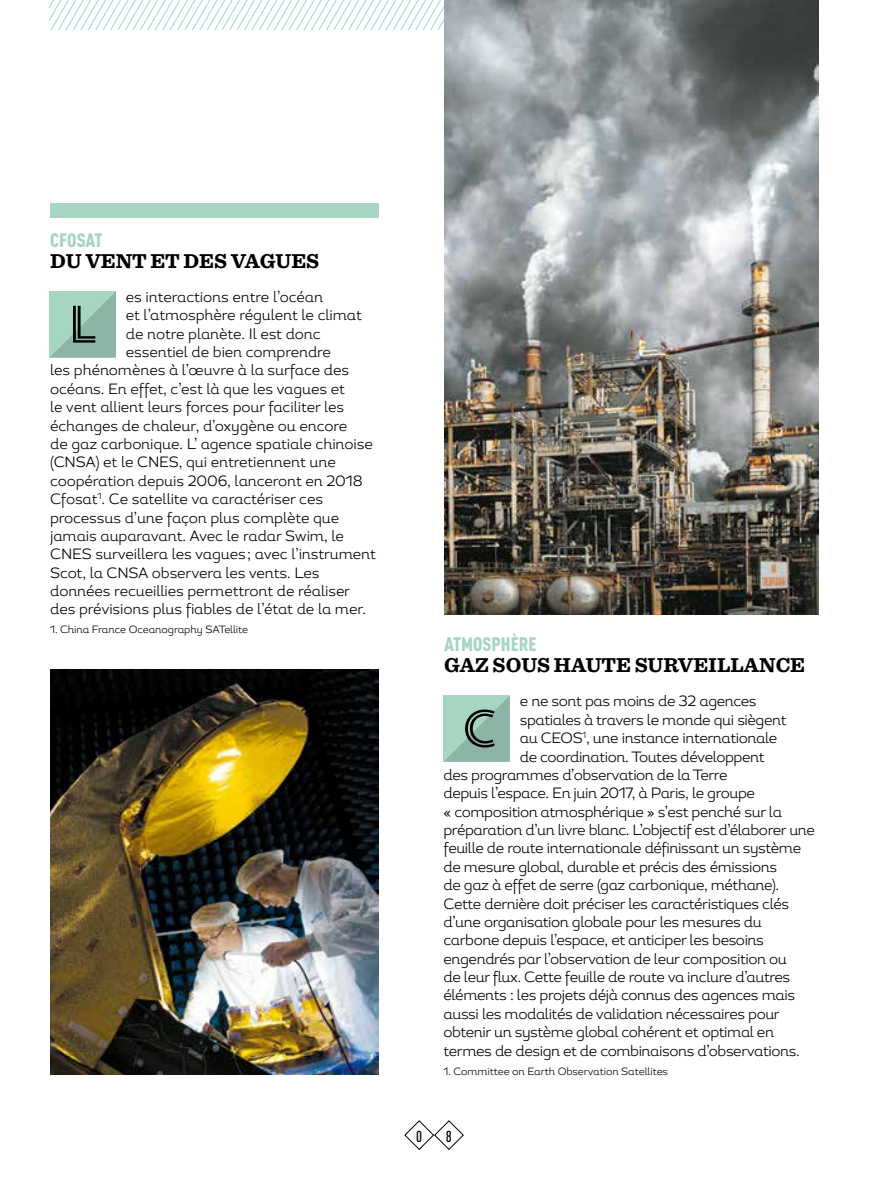
<style>
.page{position:relative;width:893px;height:1191px;background:#fff}
.page>*{position:absolute;margin:0;border:0;box-sizing:border-box;transform-origin:0 0}
.t1{font:52.5px "Core Circus 2 D Double";color:#000}
.t2{font:700 21px "Sentinel";color:#000}
.t3{font:900 19.25px "DIN Cond";color:#a6d5c2}
.t4{font:500 15.75px "DIN Cond";color:#000}
.t5{font:300 14.88px "Magallanes";letter-spacing:-.03em;color:#000}
.t6{font:300 14.88px "Magallanes";letter-spacing:-.01em;color:#000}
.t7{font:300 10.5px "Magallanes";letter-spacing:-.01em;color:#000}
</style>
<div class="page">
<svg style="left:404px;top:1120px;width:60px;height:30px"></svg>
<svg style="left:50px;top:0;width:769px;height:30px"></svg>
<img style="left:444px;top:0;width:374px;height:614px">
<svg style="left:444px;top:695px;width:66px;height:66px;background:#99c5b3"></svg>
<div style="left:50px;top:203px;width:328px;height:14px;background:#a6d5c2"></div>
<img style="left:50px;top:669px;width:328px;height:405px">
<svg style="left:50px;top:291px;width:66px;height:66px;background:#99c5b3"></svg>
<p class="t3" style="left:50px;top:228px;width:54px">CFOSAT</p>
<h2 class="t2" style="left:50px;top:244px;width:271px">DU VENT ET DES VAGUES</h2>
<h1 class="t1" style="left:63px;top:289px;width:40px">L</h1>
<p class="t6" style="left:126px;top:287px;width:199px">es interactions entre l’océan</p>
<p class="t6" style="left:126px;top:306px;width:238px">et l’atmosphère régulent le climat</p>
<p class="t6" style="left:126px;top:324px;width:196px">de notre planète. Il est donc</p>
<p class="t6" style="left:126px;top:343px;width:207px">essentiel de bien comprendre</p>
<p class="t6" style="left:50px;top:361px;width:301px">les phénomènes à l’œuvre à la surface des</p>
<p class="t6" style="left:50px;top:379px;width:296px">océans. En effet, c’est là que les vagues et</p>
<p class="t6" style="left:50px;top:398px;width:296px">le vent allient leurs forces pour faciliter les</p>
<p class="t6" style="left:50px;top:416px;width:299px">échanges de chaleur, d’oxygène ou encore</p>
<p class="t6" style="left:50px;top:434px;width:324px">de gaz carbonique. L’ agence spatiale chinoise</p>
<p class="t6" style="left:50px;top:453px;width:287px">(CNSA) et le CNES, qui entretiennent une</p>
<p class="t6" style="left:50px;top:471px;width:314px">coopération depuis 2006, lanceront en 2018</p>
<p class="t6" style="left:50px;top:490px;width:274px">Cfosat<sup>1</sup>. Ce satellite va caractériser ces</p>
<p class="t6" style="left:50px;top:508px;width:291px">processus d’une façon plus complète que</p>
<p class="t6" style="left:50px;top:526px;width:295px">jamais auparavant. Avec le radar Swim, le</p>
<p class="t6" style="left:50px;top:545px;width:327px">CNES surveillera les vagues; avec l’instrument</p>
<p class="t6" style="left:50px;top:563px;width:271px">Scot, la CNSA observera les vents. Les</p>
<p class="t6" style="left:50px;top:581px;width:302px">données recueillies permettront de réaliser</p>
<p class="t6" style="left:50px;top:600px;width:317px">des prévisions plus fiables de l’état de la mer.</p>
<p class="t7" style="left:50px;top:622px;width:200px">1. China France Oceanography SATellite</p>
<p class="t3" style="left:444px;top:632px;width:94px">ATMOSPHÈRE</p>
<h2 class="t2" style="left:444px;top:648px;width:363px">GAZ SOUS HAUTE SURVEILLANCE</h2>
<h1 class="t1" style="left:458px;top:693px;width:46px">C</h1>
<p class="t5" style="left:520px;top:692px;width:238px">e ne sont pas moins de 32 agences</p>
<p class="t5" style="left:520px;top:710px;width:268px">spatiales à travers le monde qui siègent</p>
<p class="t5" style="left:520px;top:728px;width:259px">au CEOS<sup>1</sup>, une instance internationale</p>
<p class="t5" style="left:520px;top:747px;width:246px">de coordination. Toutes développent</p>
<p class="t5" style="left:443px;top:765px;width:285px">des programmes d’observation de la Terre</p>
<p class="t5" style="left:443px;top:784px;width:313px">depuis l’espace. En juin 2017, à Paris, le groupe</p>
<p class="t5" style="left:443px;top:802px;width:340px">« composition atmosphérique » s’est penché sur la</p>
<p class="t5" style="left:443px;top:820px;width:373px">préparation d’un livre blanc. L’objectif est d’élaborer une</p>
<p class="t5" style="left:443px;top:839px;width:359px">feuille de route internationale définissant un système</p>
<p class="t5" style="left:443px;top:857px;width:335px">de mesure global, durable et précis des émissions</p>
<p class="t5" style="left:443px;top:875px;width:337px">de gaz à effet de serre (gaz carbonique, méthane).</p>
<p class="t5" style="left:443px;top:894px;width:347px">Cette dernière doit préciser les caractéristiques clés</p>
<p class="t5" style="left:443px;top:912px;width:320px">d’une organisation globale pour les mesures du</p>
<p class="t5" style="left:443px;top:931px;width:322px">carbone depuis l’espace, et anticiper les besoins</p>
<p class="t5" style="left:443px;top:949px;width:345px">engendrés par l’observation de leur composition ou</p>
<p class="t5" style="left:443px;top:967px;width:348px">de leur flux. Cette feuille de route va inclure d’autres</p>
<p class="t5" style="left:443px;top:986px;width:353px">éléments : les projets déjà connus des agences mais</p>
<p class="t5" style="left:443px;top:1004px;width:338px">aussi les modalités de validation nécessaires pour</p>
<p class="t5" style="left:443px;top:1022px;width:332px">obtenir un système global cohérent et optimal en</p>
<p class="t5" style="left:443px;top:1041px;width:358px">termes de design et de combinaisons d’observations.</p>
<p class="t7" style="left:443px;top:1064px;width:226px">1. Committee on Earth Observation Satellites</p>
<p class="t4" style="left:416px;top:1126px;width:8px">0</p>
<p class="t4" style="left:446px;top:1126px;width:8px">8</p>
</div>
